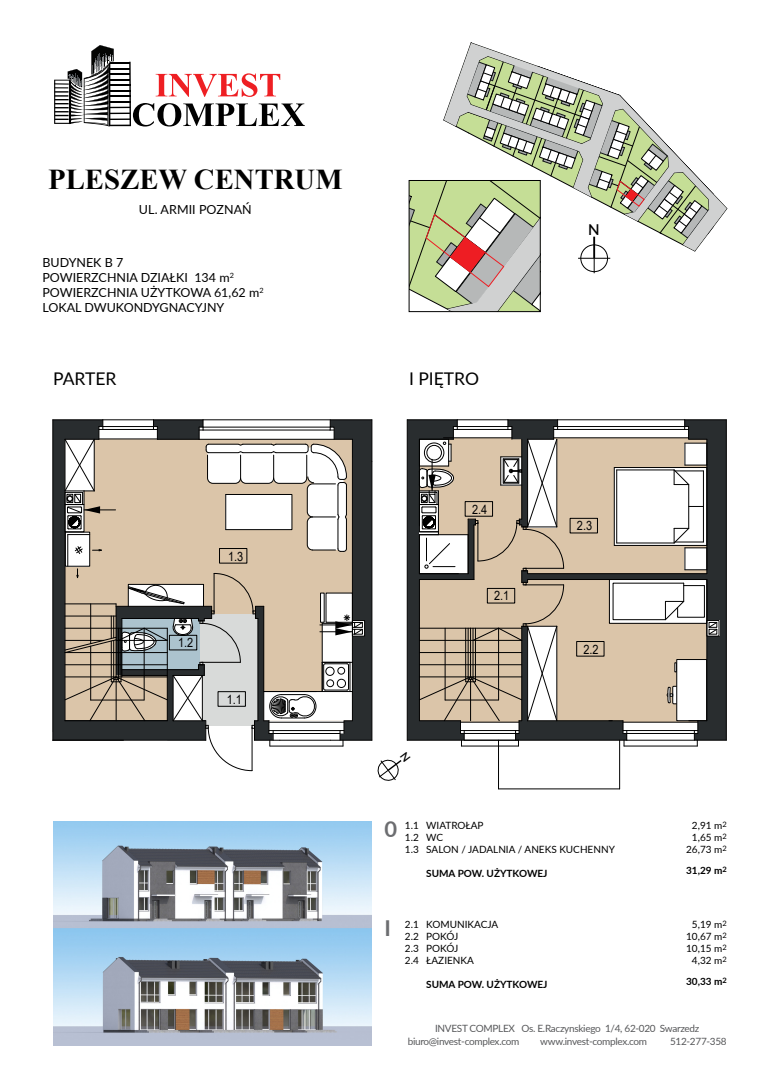
<style>
.page{position:relative;width:780px;height:1088px;background:#fff}
.page>*{position:absolute;margin:0;border:0;box-sizing:border-box;transform-origin:0 0}
.t1{font:700 28.75px "Times New Roman";color:#000}
.t2{font:700 21.88px "Lato";color:#6c6d70}
.t3{font:17.5px "Lato";color:#000}
.t4{font:600 15px "Lato";color:#000}
.t5{font:12.88px "Arial";color:#000001;scale:.85 1}
.t6{font:12.5px/15px "Lato";color:#000}
.t7{font:10px/12px "Lato";color:#000}
.t8{font:10px/12.5px "Lato";letter-spacing:-.03em;color:#57585a}
.t9{font:700 10px "Lato";color:#000}
</style>
<div class="page">
<hr style="left:52px;top:420px;width:1px;height:320px;background:#000">
<hr style="left:726px;top:420px;width:1px;height:320px;background:#000">
<hr style="left:619px;top:740px;width:1px;height:49px;background:#000">
<hr style="left:498px;top:740px;width:1px;height:49px;background:#000">
<hr style="left:498px;top:788px;width:121px;height:1px;background:#000">
<img style="left:53px;top:822px;width:318px;height:223px">
<svg style="left:409px;top:42px;width:318px;height:270px"></svg>
<svg style="left:54px;top:45px;width:251px;height:82px"></svg>
<svg style="left:53px;top:419px;width:673px;height:362px"></svg>
<h1 class="t1" style="left:48px;top:159px;width:296px">PLESZEW CENTRUM</h1>
<p class="t6" style="left:139px;top:201px;width:114px">UL. ARMII POZNAŃ</p>
<p class="t6" style="left:42px;top:255px;width:223px">BUDYNEK B 7<br>POWIERZCHNIA DZIAŁKI 134 m<sup>2<br></sup>POWIERZCHNIA UŻYTKOWA 61,62 m<sup>2<br></sup>LOKAL DWUKONDYGNACYJNY</p>
<h3 class="t3" style="left:53px;top:366px;width:65px">PARTER</h3>
<h3 class="t3" style="left:409px;top:366px;width:72px">I PIĘTRO</h3>
<p class="t5" style="left:178px;top:634px;width:19px">1.2</p>
<p class="t5" style="left:228px;top:547px;width:19px">1.3</p>
<p class="t5" style="left:227px;top:690px;width:19px">1.1</p>
<p class="t5" style="left:472px;top:500px;width:19px">2.4</p>
<p class="t5" style="left:494px;top:587px;width:19px">2.1</p>
<h3 class="t4" style="left:588px;top:218px;width:13px">N</h3>
<p class="t5" style="left:577px;top:517px;width:19px">2.3</p>
<p class="t5" style="left:583px;top:640px;width:19px">2.2</p>
<h2 class="t2" style="left:384px;top:813px;width:14px">0</h2>
<p class="t7" style="left:405px;top:819px;width:211px">1.1 WIATROŁAP<br>1.2 WC<br>1.3 SALON / JADALNIA / ANEKS KUCHENNY</p>
<p class="t9" style="left:426px;top:866px;width:123px">SUMA POW. UŻYTKOWEJ</p>
<h2 class="t2" style="left:384px;top:912px;width:8px">I</h2>
<p class="t7" style="left:405px;top:918px;width:95px">2.1 KOMUNIKACJA<br>2.2 POKÓJ<br>2.3 POKÓJ<br>2.4 ŁAZIENKA</p>
<p class="t9" style="left:426px;top:977px;width:123px">SUMA POW. UŻYTKOWEJ</p>
<p class="t7" style="left:686px;top:819px;width:42px;text-align:center">2,91 m<sup>2<br></sup>1,65 m<sup>2<br></sup>26,73 m<sup>2</sup></p>
<p class="t9" style="left:686px;top:863px;width:42px">31,29 m<sup>2</sup></p>
<p class="t7" style="left:686px;top:918px;width:42px;text-align:center">5,19 m<sup>2<br></sup>10,67 m<sup>2<br></sup>10,15 m<sup>2<br></sup>4,32 m<sup>2</sup></p>
<p class="t9" style="left:686px;top:974px;width:42px">30,33 m<sup>2</sup></p>
<p class="t8" style="left:407px;top:1022px;width:293px;text-indent:27px">INVEST COMPLEX Os. E.Raczynskiego 1/4, 62-020 Swarzedz biuro@invest-complex.com</p>
<p class="t8" style="left:540px;top:1034px;width:108px">www.invest-complex.com</p>
<p class="t8" style="left:670px;top:1034px;width:58px">512-277-358</p>
</div>
